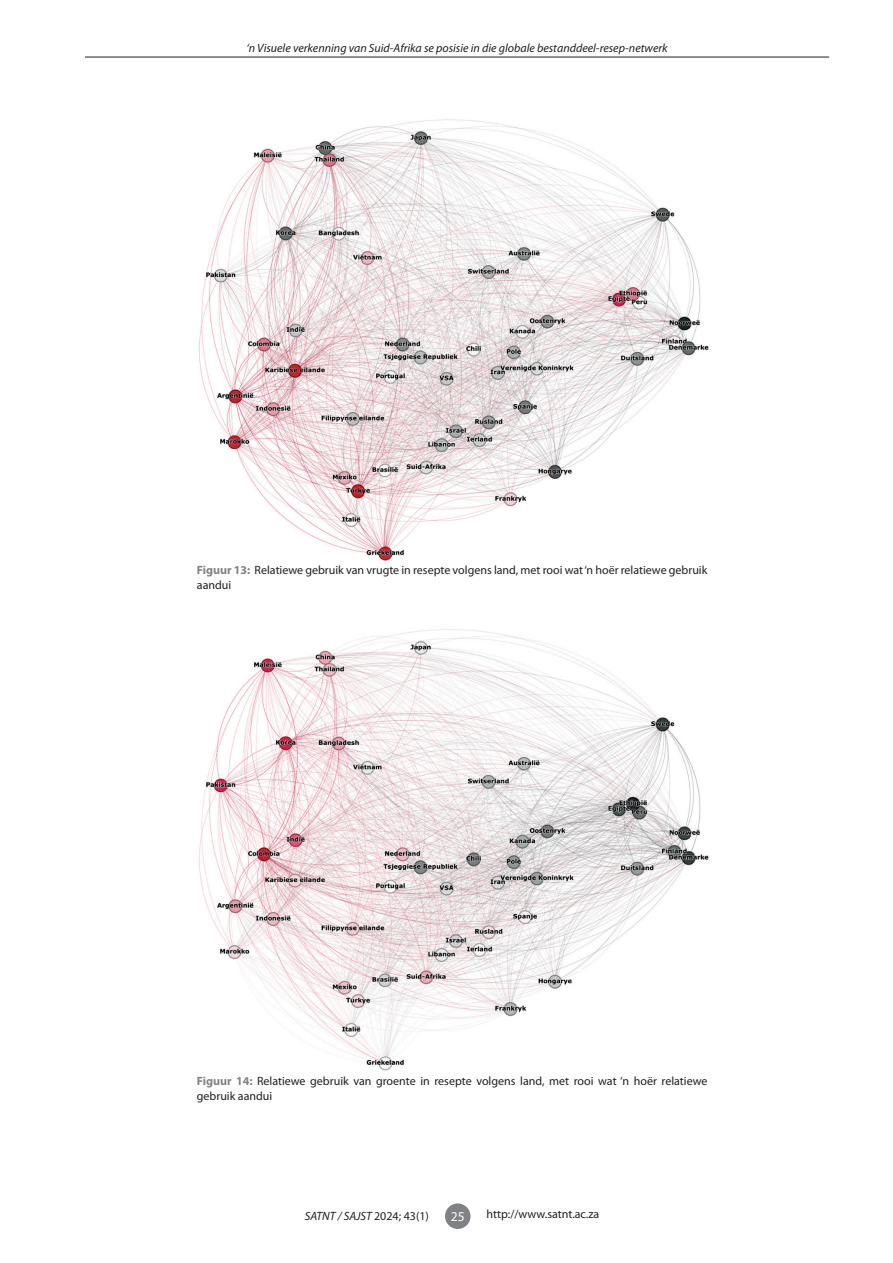
<style>
.page{position:relative;width:893px;height:1263px;background:#fff}
.page>*{position:absolute;margin:0;border:0;box-sizing:border-box;transform-origin:0 0}
.t1{font:13.5px "Myriad Pro";color:#fff}
.t2{font:12px/15px "Myriad Pro";color:#231f20}
.t3{font:italic 12px "Myriad Pro";color:#231f20}
.s1{font-weight:700;color:#808285}
.s2{font-style:normal}
</style>
<div class="page">
<div style="left:445px;top:1203px;width:25px;height:26px;background:#808285;border-radius:50%"></div>
<hr style="left:85px;top:57px;width:744px;height:1px;background:#231f20">
<img style="left:199px;top:119px;width:510px;height:442px">
<img style="left:199px;top:629px;width:510px;height:442px">
<p class="t3" style="left:246px;top:40px;width:423px">‘n Visuele verkenning van Suid-Afrika se posisie in die globale bestanddeel-resep-netwerk</p>
<p class="t2" style="left:197px;top:562px;width:512px"><span class="s1">Figuur 13:</span> Relatiewe gebruik van vrugte in resepte volgens land, met rooi wat ‘n hoër relatiewe gebruik aandui</p>
<p class="t2" style="left:197px;top:1073px;width:512px"><span class="s1">Figuur 14:</span> Relatiewe gebruik van groente in resepte volgens land, met rooi wat ‘n hoër relatiewe gebruik aandui</p>
<p class="t3" style="left:305px;top:1208px;width:126px">SATNT / SAJST <span class="s2">2024; 43(1)</span></p>
<p class="t1" style="left:451px;top:1208px;width:15px">25</p>
<p class="t2" style="left:486px;top:1207px;width:114px">http://www.satnt.ac.za</p>
</div>
